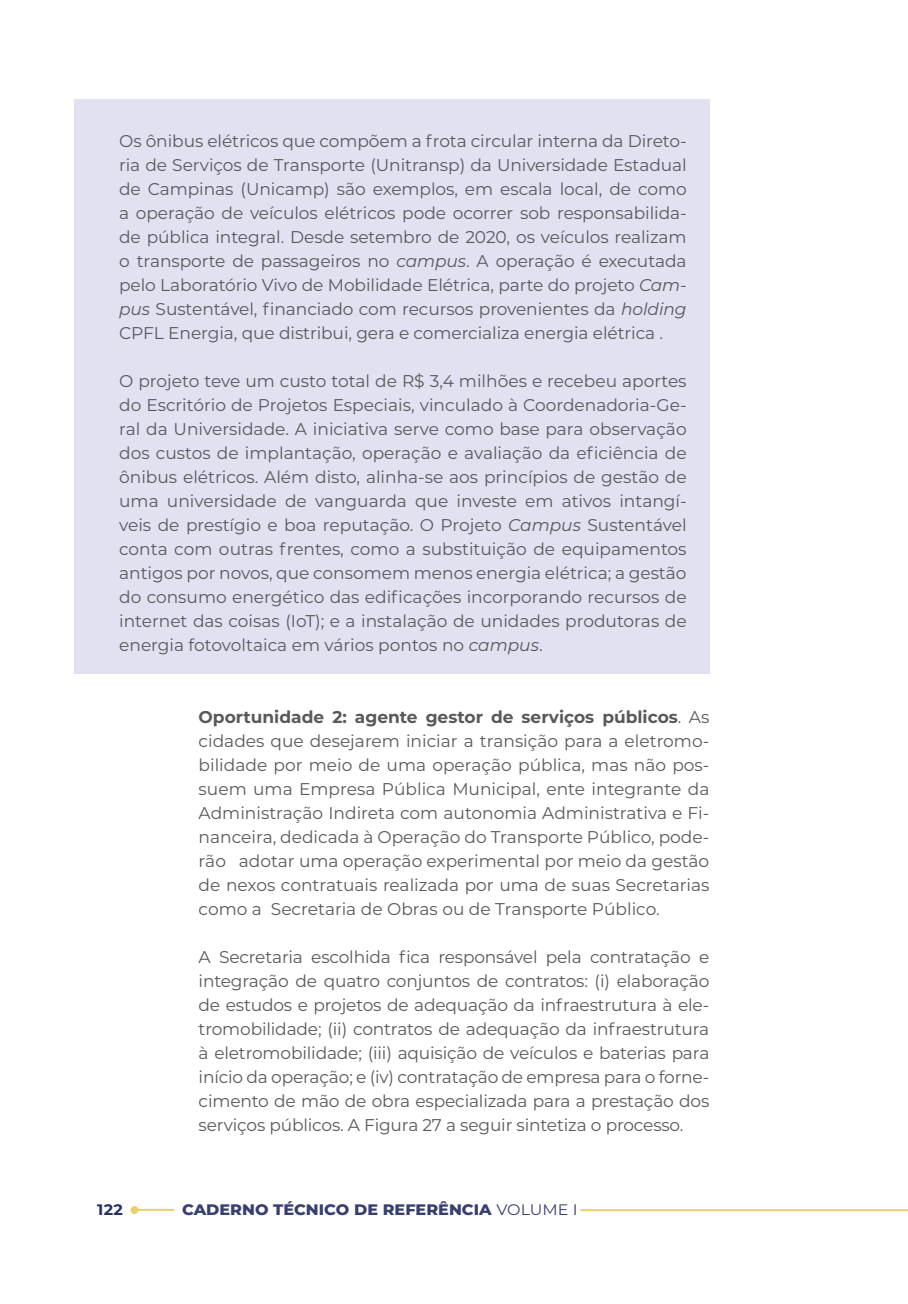
<style>
.page{position:relative;width:908px;height:1304px;background:#fff}
.page>*{position:absolute;margin:0;border:0;box-sizing:border-box;transform-origin:0 0}
.t1{font:17px/24px "Montserrat";letter-spacing:-.005em;color:#58595b;text-align:justify}
.t2{font:800 15.2px "Montserrat";color:#373f6f;scale:1.05 1}
.t3{font:700 15.2px "Montserrat";color:#243266;scale:1.05 1}
.s1{font-style:italic}
.s2{font-weight:700}
.s3{font-weight:400}
</style>
<div class="page">
<div style="left:74px;top:99px;width:635px;height:575px;background:#e1e1f1"></div>
<hr style="left:134px;top:1209px;width:40px;height:2px;background:#ecce6a">
<div style="left:130px;top:1206px;width:8px;height:8px;background:#ecce6a;border-radius:50%"></div>
<hr style="left:580px;top:1209px;width:327px;height:2px;background:#ecce6a">
<p class="t1" style="left:119px;top:129px;width:568px">Os ônibus elétricos que compõem a frota circular interna da Direto&shy;ria de Serviços de Transporte (Unitransp) da Universidade Estadual de Campinas (Unicamp) são exemplos, em escala local, de como a operação de veículos elétricos pode ocorrer sob responsabilida&shy;de pública integral. Desde setembro de 2020, os veículos realizam o transporte de passageiros no <span class="s1">campus</span>. A operação é executada pelo Laboratório Vivo de Mobilidade Elétrica, parte do projeto <span class="s1">Cam&shy;pus</span> Sustentável, financiado com recursos provenientes da <span class="s1">holding </span>CPFL Energia, que distribui, gera e comercializa energia elétrica .</p>
<p class="t1" style="left:119px;top:369px;width:568px">O projeto teve um custo total de R$ 3,4 milhões e recebeu aportes do Escritório de Projetos Especiais, vinculado à Coordenadoria-Ge&shy;ral da Universidade. A iniciativa serve como base para observação dos custos de implantação, operação e avaliação da eficiência de ônibus elétricos. Além disto, alinha-se aos princípios de gestão de uma universidade de vanguarda que investe em ativos intangí&shy;veis de prestígio e boa reputação. O Projeto <span class="s1">Campus</span> Sustentável conta com outras frentes, como a substituição de equipamentos antigos por novos, que consomem menos energia elétrica; a gestão do consumo energético das edificações incorporando recursos de internet das coisas (IoT); e a instalação de unidades produtoras de energia fotovoltaica em vários pontos no <span class="s1">campus</span>.</p>
<p class="t1" style="left:198px;top:705px;width:512px"><span class="s2">Oportunidade 2: agente gestor de serviços públicos</span>. As cidades que desejarem iniciar a transição para a eletromo&shy;bilidade por meio de uma operação pública, mas não pos&shy;suem uma Empresa Pública Municipal, ente integrante da Administração Indireta com autonomia Administrativa e Fi&shy;nanceira, dedicada à Operação do Transporte Público, pode&shy;rão adotar uma operação experimental por meio da gestão de nexos contratuais realizada por uma de suas Secretarias como a Secretaria de Obras ou de Transporte Público.</p>
<p class="t1" style="left:198px;top:945px;width:512px">A Secretaria escolhida fica responsável pela contratação e integração de quatro conjuntos de contratos: (i) elaboração de estudos e projetos de adequação da infraestrutura à ele&shy;tromobilidade; (ii) contratos de adequação da infraestrutura à eletromobilidade; (iii) aquisição de veículos e baterias para início da operação; e (iv) contratação de empresa para o forne&shy;cimento de mão de obra especializada para a prestação dos serviços públicos. A Figura 27 a seguir sintetiza o processo.</p>
<p class="t3" style="left:97px;top:1198px;width:26px">122</p>
<p class="t2" style="left:182px;top:1199px;width:378px">CADERNO TÉCNICO DE REFERÊNCIA <span class="s3">VOLUME I</span></p>
</div>
